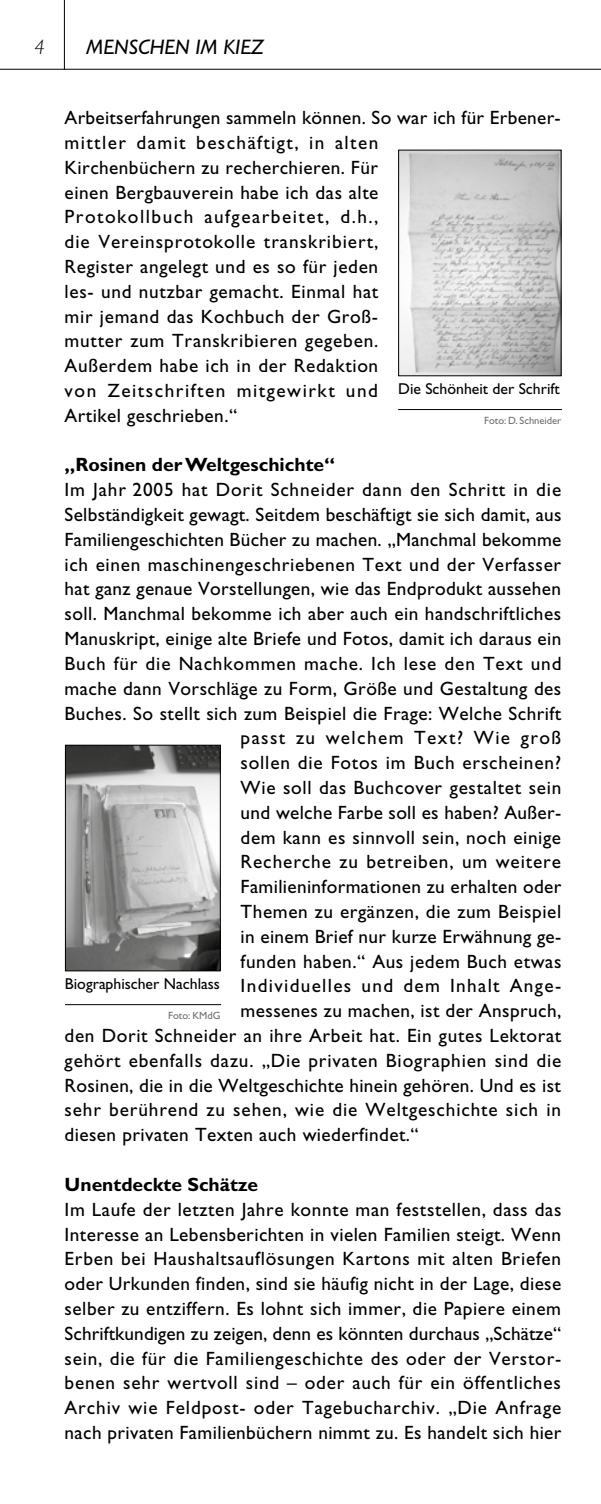
<style>
.page{position:relative;width:601px;height:1504px;background:#fff}
.page>*{position:absolute;margin:0;border:0;box-sizing:border-box;transform-origin:0 0}
.t1{font:italic 21px "Gill Sans";color:#000}
.t2{font:italic 300 21px "Gill Sans";color:#000}
.t3{font:19.25px/24.8px "Gill Sans";letter-spacing:.03em;color:#000}
.t4{font:700 19.25px "Gill Sans";color:#000}
.t5{font:19.25px "Gill Sans";letter-spacing:.07em;color:#000}
.t6{font:19.25px "Gill Sans";letter-spacing:.075em;color:#000}
.t7{font:15.75px "Gill Sans";color:#000}
.t8{font:10.5px "Gill Sans";color:#706f6f}
</style>
<div class="page">
<svg style="left:585px;top:69px;width:15px;height:1px"></svg>
<hr style="left:64px;top:0;width:1px;height:69px;background:#000">
<hr style="left:0;top:69px;width:585px;height:1px;background:#000">
<img style="left:400px;top:152px;width:159px;height:222px">
<div style="left:398px;top:150px;width:163px;height:226px;border:1px solid #000"></div>
<hr style="left:398px;top:409px;width:163px;height:1px;background:#000">
<img style="left:67px;top:746px;width:151px;height:223px">
<div style="left:65px;top:744px;width:155px;height:227px;border:1px solid #000"></div>
<hr style="left:65px;top:1004px;width:156px;height:1px;background:#000">
<p class="t2" style="left:34px;top:35px;width:12px">4</p>
<p class="t1" style="left:86px;top:35px;width:178px">MENSCHEN IM KIEZ</p>
<p class="t3" style="left:64px;top:105px;width:497px">Arbeitserfahrungen sammeln können. So war ich für Erbener&shy;mittler damit beschäftigt, in alten<br>Kirchenbüchern zu recherchieren. Für<br>einen Bergbauverein habe ich das alte<br>Protokollbuch aufgearbeitet, d.h.,<br>die Vereinsprotokolle transkribiert,<br>Register angelegt und es so für jeden<br>les- und nutzbar gemacht. Einmal hat<br>mir jemand das Kochbuch der Groß-<br>mutter zum Transkribieren gegeben.<br>Außerdem habe ich in der Redaktion<br>von Zeitschriften mitgewirkt und<br>Artikel geschrieben.“</p>
<p class="t4" style="left:64px;top:453px;width:272px">„Rosinen der Weltgeschichte“</p>
<p class="t3" style="left:64px;top:477px;width:498px">Im Jahr 2005 hat Dorit Schneider dann den Schritt in die</p>
<p class="t3" style="left:64px;top:502px;width:498px">Selbständigkeit gewagt. Seitdem beschäftigt sie sich damit, aus</p>
<p class="t3" style="left:64px;top:527px;width:498px">Familiengeschichten Bücher zu machen. „Manchmal bekomme</p>
<p class="t3" style="left:64px;top:552px;width:498px">ich einen maschinengeschriebenen Text und der Verfasser</p>
<p class="t3" style="left:64px;top:576px;width:497px">hat ganz genaue Vorstellungen, wie das Endprodukt aussehen</p>
<p class="t3" style="left:64px;top:601px;width:497px">soll. Manchmal bekomme ich aber auch ein handschriftliches</p>
<p class="t3" style="left:64px;top:626px;width:498px">Manuskript, einige alte Briefe und Fotos, damit ich daraus ein</p>
<p class="t3" style="left:64px;top:651px;width:498px">Buch für die Nachkommen mache. Ich lese den Text und</p>
<p class="t3" style="left:64px;top:676px;width:498px">mache dann Vorschläge zu Form, Größe und Gestaltung des</p>
<p class="t3" style="left:64px;top:700px;width:498px">Buches. So stellt sich zum Beispiel die Frage: Welche Schrift</p>
<p class="t6" style="left:240px;top:726px;width:322px">passt zu welchem Text? Wie groß</p>
<p class="t3" style="left:240px;top:750px;width:322px">sollen die Fotos im Buch erscheinen?</p>
<p class="t3" style="left:240px;top:775px;width:322px">Wie soll das Buchcover gestaltet sein</p>
<p class="t3" style="left:240px;top:799px;width:322px">und welche Farbe soll es haben? Außer-</p>
<p class="t3" style="left:240px;top:824px;width:322px">dem kann es sinnvoll sein, noch einige</p>
<p class="t3" style="left:240px;top:849px;width:322px">Recherche zu betreiben, um weitere</p>
<p class="t3" style="left:240px;top:874px;width:322px">Familieninformationen zu erhalten oder</p>
<p class="t3" style="left:240px;top:899px;width:322px">Themen zu ergänzen, die zum Beispiel</p>
<p class="t3" style="left:240px;top:923px;width:322px">in einem Brief nur kurze Erwähnung ge-</p>
<p class="t3" style="left:240px;top:948px;width:322px">funden haben.“ Aus jedem Buch etwas</p>
<p class="t5" style="left:240px;top:974px;width:322px">Individuelles und dem Inhalt Ange-</p>
<p class="t3" style="left:240px;top:998px;width:322px">messenes zu machen, ist der Anspruch,</p>
<p class="t3" style="left:65px;top:1023px;width:498px">den Dorit Schneider an ihre Arbeit hat. Ein gutes Lektorat</p>
<p class="t3" style="left:65px;top:1047px;width:498px">gehört ebenfalls dazu. „Die privaten Biographien sind die</p>
<p class="t3" style="left:65px;top:1072px;width:497px">Rosinen, die in die Weltgeschichte hinein gehören. Und es ist</p>
<p class="t3" style="left:65px;top:1097px;width:497px">sehr berührend zu sehen, wie die Weltgeschichte sich in</p>
<p class="t3" style="left:65px;top:1122px;width:355px">diesen privaten Texten auch wiederfindet.“</p>
<p class="t4" style="left:65px;top:1172px;width:195px">Unentdeckte Schätze</p>
<p class="t3" style="left:65px;top:1196px;width:498px;text-align:justify">Im Laufe der letzten Jahre konnte man feststellen, dass das Interesse an Lebensberichten in vielen Familien steigt. Wenn Erben bei Haushaltsauflösungen Kartons mit alten Briefen oder Urkunden finden, sind sie häufig nicht in der Lage, diese selber zu entziffern. Es lohnt sich immer, die Papiere einem Schriftkundigen zu zeigen, denn es könnten durchaus „Schätze“ sein, die für die Familiengeschichte des oder der Verstor&shy;benen sehr wertvoll sind – oder auch für ein öffentliches Archiv wie Feldpost- oder Tagebucharchiv. „Die Anfrage nach privaten Familienbüchern nimmt zu. Es handelt sich hier</p>
<p class="t7" style="left:398px;top:380px;width:163px">Die Schönheit der Schrift</p>
<p class="t8" style="left:484px;top:414px;width:79px">Foto: D. Schneider</p>
<p class="t7" style="left:65px;top:974px;width:156px">Biographischer Nachlass</p>
<p class="t8" style="left:168px;top:1009px;width:54px">Foto: KMdG</p>
</div>
